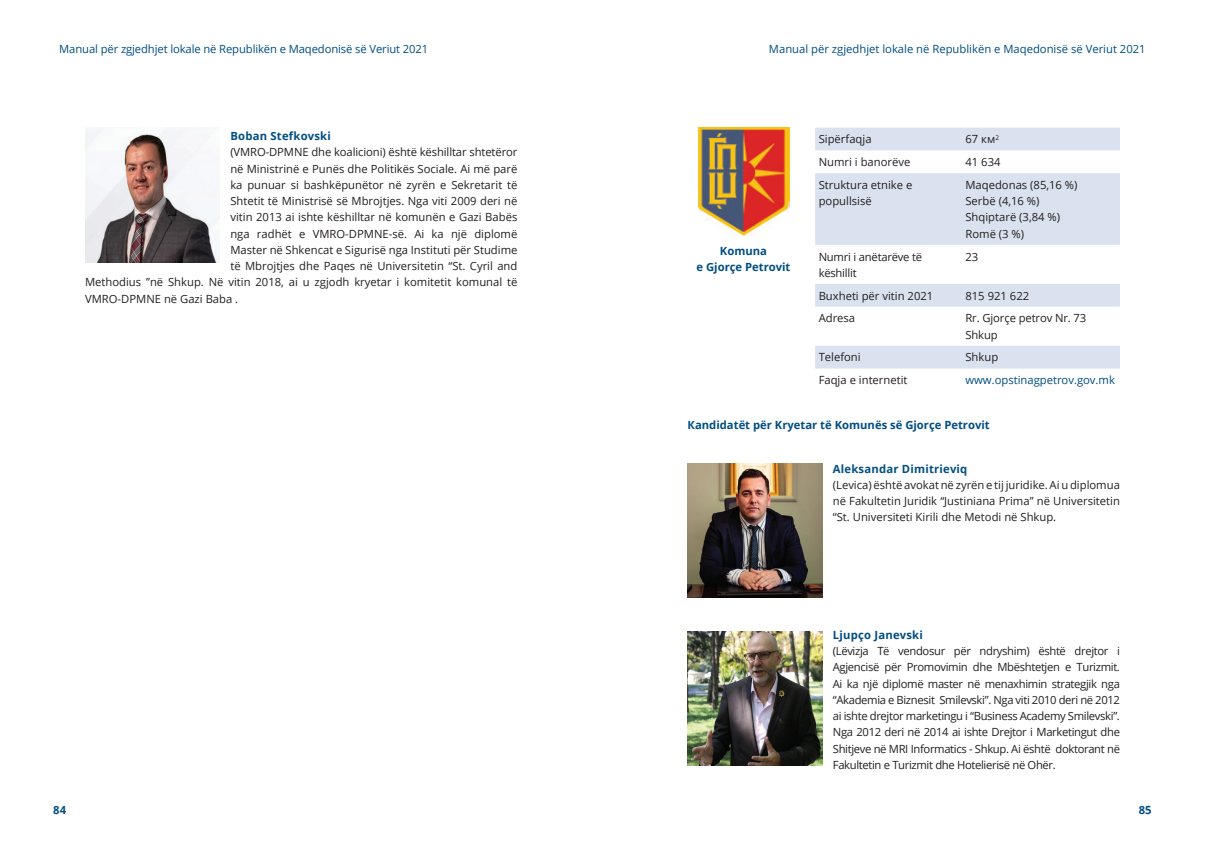
<style>
.page{position:relative;width:1205px;height:851px;background:#fff}
.page>*{position:absolute;margin:0;border:0;box-sizing:border-box;transform-origin:0 0}
.t1{font:11.25px/16.2px "Open Sans";color:#231f20}
.t2{font:11.25px "Open Sans";color:#004e82}
.t3{font:700 11.25px/16.2px "Open Sans";color:#004e82;text-align:center}
.t4{font:700 11.25px "Open Sans";letter-spacing:.02em;color:#004e82}
.t5{font:11.25px/16.2px "Open Sans";letter-spacing:-.02em;color:#231f20}
</style>
<div class="page">
<img style="left:85px;top:128px;width:135px;height:134px">
<div style="left:815px;top:128px;width:305px;height:22px;background:#d9e2ee"></div>
<svg style="left:815px;top:173px;width:305px;height:195px;fill:#d9e2ee"></svg>
<img style="left:698px;top:128px;width:91px;height:108px">
<img style="left:687px;top:463px;width:135px;height:134px">
<img style="left:687px;top:631px;width:135px;height:134px">
<p class="t2" style="left:59px;top:41px;width:370px">Manual për zgjedhjet lokale në Republikën e Maqedonisë së Veriut 2021</p>
<p class="t2" style="left:769px;top:41px;width:378px">Manual për zgjedhjet lokale në Republikën e Maqedonisë së Veriut 2021</p>
<p class="t4" style="left:230px;top:128px;width:102px">Boban Stefkovski</p>
<p class="t1" style="left:230px;top:144px;width:289px">(VMRO-DPMNE dhe koalicioni) është këshilltar shtetëror</p>
<p class="t1" style="left:230px;top:160px;width:289px">në Ministrinë e Punës dhe Politikës Sociale. Ai më parë</p>
<p class="t1" style="left:230px;top:176px;width:289px">ka punuar si bashkëpunëtor në zyrën e Sekretarit të</p>
<p class="t1" style="left:230px;top:192px;width:289px">Shtetit të Ministrisë së Mbrojtjes. Nga viti 2009 deri në</p>
<p class="t1" style="left:230px;top:209px;width:289px">vitin 2013 ai ishte këshilltar në komunën e Gazi Babës</p>
<p class="t1" style="left:230px;top:225px;width:289px">nga radhët e VMRO-DPMNE-së. Ai ka një diplomë</p>
<p class="t1" style="left:230px;top:241px;width:289px">Master në Shkencat e Sigurisë nga Instituti për Studime</p>
<p class="t1" style="left:230px;top:257px;width:289px">të Mbrojtjes dhe Paqes në Universitetin “St. Cyril and</p>
<p class="t1" style="left:85px;top:274px;width:434px">Methodius ”në Shkup. Në vitin 2018, ai u zgjodh kryetar i komitetit komunal të</p>
<p class="t1" style="left:85px;top:290px;width:155px">VMRO-DPMNE në Gazi Baba .</p>
<p class="t1" style="left:819px;top:131px;width:54px">Sipërfaqja</p>
<p class="t1" style="left:965px;top:131px;width:35px">67 км<sup>2</sup></p>
<p class="t1" style="left:819px;top:154px;width:93px">Numri i banorëve</p>
<p class="t1" style="left:965px;top:154px;width:37px">41 634</p>
<p class="t1" style="left:819px;top:176px;width:95px">Struktura etnike e popullsisë</p>
<p class="t1" style="left:965px;top:176px;width:114px">Мaqedonas (85,16 %)<br>Serbë (4,16 %)<br>Shqiptarë (3,84 %)<br>Romë (3 %)</p>
<p class="t5" style="left:819px;top:248px;width:105px">Numri i anëtarëve të këshillit</p>
<p class="t1" style="left:965px;top:248px;width:14px">23</p>
<p class="t1" style="left:819px;top:287px;width:116px">Buxheti për vitin 2021</p>
<p class="t1" style="left:965px;top:287px;width:65px">815 921 622</p>
<p class="t1" style="left:819px;top:310px;width:38px">Adresa</p>
<p class="t1" style="left:965px;top:310px;width:122px">Rr. Gjorçe petrov Nr. 73<br>Shkup</p>
<p class="t1" style="left:819px;top:349px;width:44px">Telefoni</p>
<p class="t1" style="left:965px;top:349px;width:34px">Shkup</p>
<p class="t1" style="left:819px;top:371px;width:90px">Faqja e internetit</p>
<p class="t2" style="left:965px;top:372px;width:151px">www.opstinagpetrov.gov.mk</p>
<p class="t3" style="left:687px;top:417px;width:304px">Кandidatët për Kryetar të Komunës së Gjorçe Petrovit</p>
<p class="t4" style="left:833px;top:460px;width:136px">Aleksandar Dimitrieviq</p>
<p class="t1" style="left:833px;top:476px;width:289px;text-align:justify">(Levica) është avokat në zyrën e tij juridike. Ai u diplomua në Fakultetin Juridik “Justiniana Prima” në Universitetin “St. Universiteti Kirili dhe Metodi në Shkup.</p>
<p class="t3" style="left:696px;top:242px;width:95px">Komuna<br>e Gjorçe Petrovit</p>
<p class="t4" style="left:833px;top:626px;width:92px">Ljupço Janevski</p>
<p class="t1" style="left:833px;top:642px;width:289px;text-align:justify">(Lëvizja Të vendosur për ndryshim) është drejtor i Agjencisë për Promovimin dhe Mbështetjen e Turizmit.<br>Ai ka një diplomë master në menaxhimin strategjik nga “Akademia e Biznesit Smilevski”. Nga viti 2010 deri në 2012 ai ishte drejtor marketingu i “Business Academy Smilevski”.<br>Nga 2012 deri në 2014 ai ishte Drejtor i Marketingut dhe Shitjeve në MRI Informatics - Shkup. Ai është doktorant në Fakultetin e Turizmit dhe Hotelierisë në Ohër.</p>
<p class="t3" style="left:53px;top:801px;width:14px">84</p>
<p class="t3" style="left:1139px;top:801px;width:14px">85</p>
</div>
